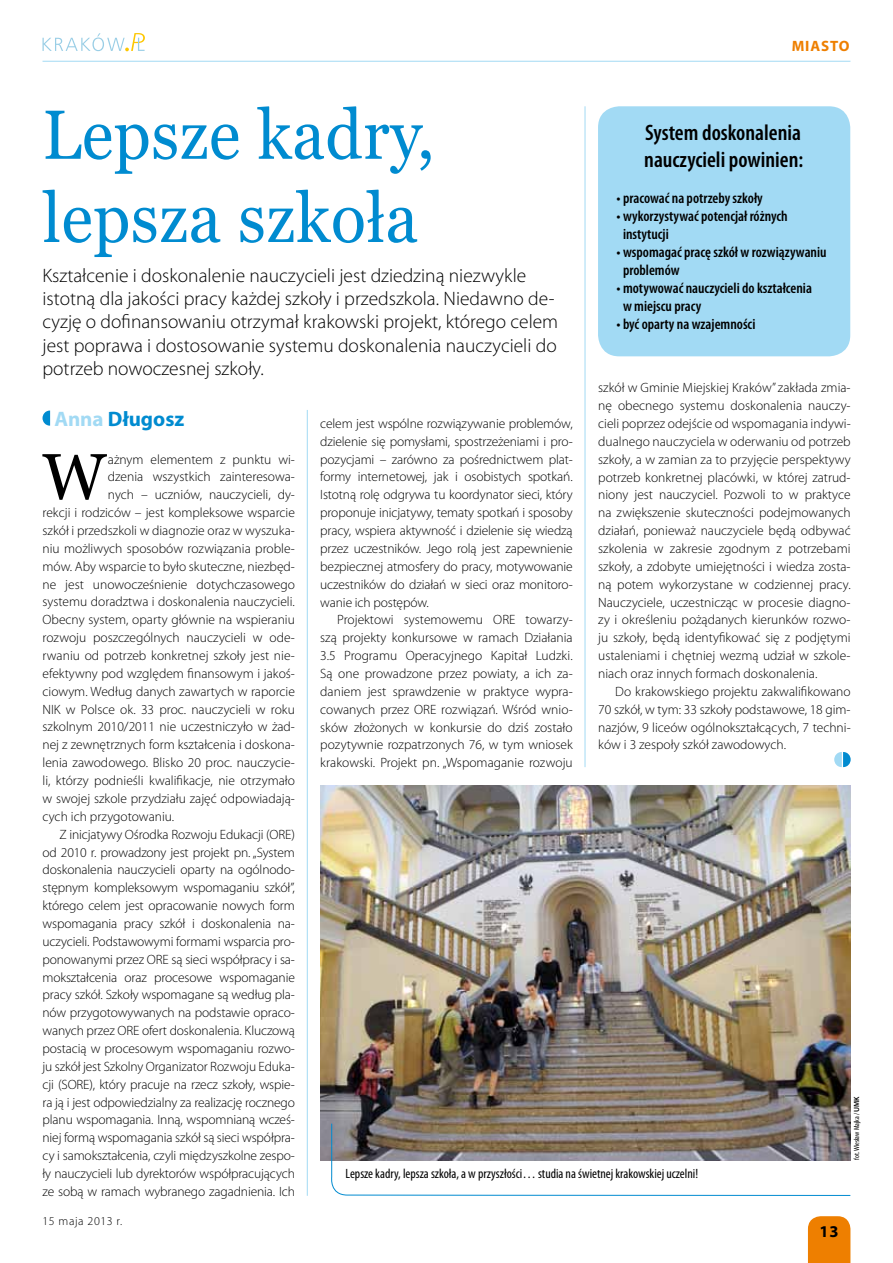
<style>
.page{position:relative;width:893px;height:1263px;background:#fff}
.page>*{position:absolute;margin:0;border:0;box-sizing:border-box;transform-origin:0 0}
.t1{font:69.3px/83.2px "Georgia";letter-spacing:.01em;color:#008bd0;scale:.93 1}
.t2{font:65.1px "Georgia";color:#000}
.t3{font:600 condensed 22.5px/27px "Myriad Pro";color:#000}
.t4{font:700 21px "Myriad Pro";color:#008bd0}
.t5{font:300 19.5px/23.4px "Myriad Pro";color:#000}
.t6{font:700 16.5px "Myriad Pro";color:#000}
.t7{font:600 condensed 15px/18px "Myriad Pro";color:#000}
.t8{font:700 15px "Myriad Pro";letter-spacing:.125em;color:#ee7f00}
.t9{font:300 13.5px/17.9px "Myriad Pro";letter-spacing:-.005em;color:#000;text-align:justify}
.t10{font:condensed 13.5px "Myriad Pro";color:#000}
.t11{font:300 12px "Myriad Pro";letter-spacing:.05em;color:#000}
.t12{font:condensed 7.5px "Myriad Pro";color:#000}
.s1{color:#a2daf4}
.s2{font-weight:600;font-stretch:normal}
</style>
<div class="page">
<div style="left:808px;top:1216px;width:42px;height:47px;background:#ee7f00"></div>
<hr style="left:43px;top:61px;width:807px;height:1px;background:#a2daf4">
<svg style="left:43px;top:33px;width:102px;height:18px"></svg>
<img style="left:320px;top:785px;width:531px;height:375px">
<svg style="left:834px;top:752px;width:17px;height:15px"></svg>
<hr style="left:585px;top:106px;width:1px;height:661px;background:#a2daf4">
<hr style="left:307px;top:410px;width:1px;height:786px;background:#a2daf4">
<svg style="left:329px;top:1123px;width:522px;height:73px"></svg>
<svg style="left:43px;top:410px;width:7px;height:16px"></svg>
<div style="left:598px;top:106px;width:252px;height:250px;background:#a2daf4;border-radius:21px"></div>
<h1 class="t1" style="left:43px;top:95px;width:423px">Lepsze kadry, lepsza szkoła</h1>
<p class="t5" style="left:43px;top:263px;width:517px">Kształcenie i doskonalenie nauczycieli jest dziedziną niezwykle istotną dla jakości pracy każdej szkoły i przedszkola. Niedawno de&shy;cyzję o dofinansowaniu otrzymał krakowski projekt, którego celem jest poprawa i dostosowanie systemu doskonalenia nauczycieli do potrzeb nowoczesnej szkoły.</p>
<p class="t8" style="left:792px;top:36px;width:59px">miasto</p>
<h3 class="t3" style="left:644px;top:119px;width:161px">System doskonalenia nauczycieli powinien:</h3>
<p class="t7" style="left:616px;top:189px;width:148px">• pracować na potrzeby szkoły</p>
<p class="t7" style="left:623px;top:207px;width:166px;text-indent:-6px">• wykorzystywać potencjał różnych instytucji</p>
<p class="t7" style="left:623px;top:243px;width:205px;text-indent:-6px">• wspomagać pracę szkół w rozwiązywaniu problemów</p>
<p class="t7" style="left:623px;top:279px;width:190px;text-indent:-6px">• motywować nauczycieli do kształcenia w miejscu pracy</p>
<p class="t7" style="left:616px;top:315px;width:140px">• być oparty na wzajemności</p>
<h3 class="t4" style="left:54px;top:405px;width:131px"><span class="s1">Anna</span> Długosz</h3>
<h2 class="t2" style="left:43px;top:437px;width:65px">W</h2>
<p class="t9" style="left:108px;top:450px;width:189px">ażnym elementem z punktu wi-</p>
<p class="t9" style="left:108px;top:468px;width:189px">dzenia wszystkich zainteresowa-</p>
<p class="t9" style="left:108px;top:486px;width:189px">nych – uczniów, nauczycieli, dy-</p>
<p class="t9" style="left:43px;top:503px;width:254px">rekcji i rodziców – jest kompleksowe wsparcie</p>
<p class="t9" style="left:43px;top:521px;width:254px">szkół i przedszkoli w diagnozie oraz w wyszuka-</p>
<p class="t9" style="left:43px;top:539px;width:254px">niu możliwych sposobów rozwiązania proble-</p>
<p class="t9" style="left:43px;top:557px;width:254px">mów. Aby wsparcie to było skuteczne, niezbęd-</p>
<p class="t9" style="left:43px;top:575px;width:254px">ne jest unowocześnienie dotychczasowego</p>
<p class="t9" style="left:43px;top:593px;width:254px">systemu doradztwa i doskonalenia nauczycieli.</p>
<p class="t9" style="left:43px;top:611px;width:254px">Obecny system, oparty głównie na wspieraniu</p>
<p class="t9" style="left:43px;top:629px;width:254px">rozwoju poszczególnych nauczycieli w ode-</p>
<p class="t9" style="left:43px;top:646px;width:254px">rwaniu od potrzeb konkretnej szkoły jest nie-</p>
<p class="t9" style="left:43px;top:664px;width:254px">efektywny pod względem finansowym i jakoś-</p>
<p class="t9" style="left:43px;top:682px;width:254px">ciowym. Według danych zawartych w raporcie</p>
<p class="t9" style="left:43px;top:700px;width:254px">NIK w Polsce ok. 33 proc. nauczycieli w roku</p>
<p class="t9" style="left:43px;top:718px;width:254px">szkolnym 2010/2011 nie uczestniczyło w żad-</p>
<p class="t9" style="left:43px;top:736px;width:254px">nej z zewnętrznych form kształcenia i doskona-</p>
<p class="t9" style="left:43px;top:754px;width:254px">lenia zawodowego. Blisko 20 proc. nauczycie-</p>
<p class="t9" style="left:43px;top:771px;width:254px">li, którzy podnieśli kwalifikacje, nie otrzymało</p>
<p class="t9" style="left:43px;top:789px;width:254px">w swojej szkole przydziału zajęć odpowiadają-</p>
<p class="t9" style="left:43px;top:807px;width:133px">cych ich przygotowaniu.</p>
<p class="t9" style="left:60px;top:825px;width:237px">Z inicjatywy Ośrodka Rozwoju Edukacji (ORE)</p>
<p class="t9" style="left:43px;top:843px;width:254px">od 2010 r. prowadzony jest projekt pn. „System</p>
<p class="t9" style="left:43px;top:861px;width:254px">doskonalenia nauczycieli oparty na ogólnodo-</p>
<p class="t9" style="left:43px;top:879px;width:254px">stępnym kompleksowym wspomaganiu szkół”,</p>
<p class="t9" style="left:43px;top:896px;width:254px">którego celem jest opracowanie nowych form</p>
<p class="t9" style="left:43px;top:914px;width:254px">wspomagania pracy szkół i doskonalenia na-</p>
<p class="t9" style="left:43px;top:932px;width:254px">uczycieli. Podstawowymi formami wsparcia pro-</p>
<p class="t9" style="left:43px;top:950px;width:254px">ponowanymi przez ORE są sieci współpracy i sa-</p>
<p class="t9" style="left:43px;top:968px;width:254px">mokształcenia oraz procesowe wspomaganie</p>
<p class="t9" style="left:43px;top:986px;width:254px">pracy szkół. Szkoły wspomagane są według pla-</p>
<p class="t9" style="left:43px;top:1004px;width:254px">nów przygotowywanych na podstawie opraco-</p>
<p class="t9" style="left:43px;top:1021px;width:254px">wanych przez ORE ofert doskonalenia. Kluczową</p>
<p class="t9" style="left:43px;top:1039px;width:254px">postacią w procesowym wspomaganiu rozwo-</p>
<p class="t9" style="left:43px;top:1057px;width:254px">ju szkół jest Szkolny Organizator Rozwoju Eduka-</p>
<p class="t9" style="left:43px;top:1075px;width:254px">cji (SORE), który pracuje na rzecz szkoły, wspie-</p>
<p class="t9" style="left:43px;top:1093px;width:254px">ra ją i jest odpowiedzialny za realizację rocznego</p>
<p class="t9" style="left:43px;top:1111px;width:254px">planu wspomagania. Inną, wspomnianą wcześ-</p>
<p class="t9" style="left:43px;top:1129px;width:254px">niej formą wspomagania szkół są sieci współpra-</p>
<p class="t9" style="left:43px;top:1146px;width:254px">cy i samokształcenia, czyli międzyszkolne zespo-</p>
<p class="t9" style="left:43px;top:1164px;width:254px">ły nauczycieli lub dyrektorów współpracujących</p>
<p class="t9" style="left:43px;top:1182px;width:254px">ze sobą w ramach wybranego zagadnienia. Ich</p>
<p class="t11" style="left:43px;top:1213px;width:81px">15 maja 2013 r.</p>
<p class="t9" style="left:320px;top:414px;width:254px">celem jest wspólne rozwiązywanie problemów, dzielenie się pomysłami, spostrzeżeniami i pro&shy;pozycjami – zarówno za pośrednictwem plat&shy;formy internetowej, jak i osobistych spotkań.<br>Istotną rolę odgrywa tu koordynator sieci, który proponuje inicjatywy, tematy spotkań i sposoby pracy, wspiera aktywność i dzielenie się wiedzą przez uczestników. Jego rolą jest zapewnienie bezpiecznej atmosfery do pracy, motywowanie uczestników do działań w sieci oraz monitoro&shy;wanie ich postępów.</p>
<p class="t9" style="left:320px;top:611px;width:254px;text-indent:17px">Projektowi systemowemu ORE towarzy&shy;szą projekty konkursowe w ramach Działania 3.5 Programu Operacyjnego Kapitał Ludzki.<br>Są one prowadzone przez powiaty, a ich za&shy;daniem jest sprawdzenie w praktyce wypra&shy;cowanych przez ORE rozwiązań. Wśród wnio&shy;sków złożonych w konkursie do dziś zostało pozytywnie rozpatrzonych 76, w tym wniosek krakowski. Projekt pn. „Wspomaganie rozwoju</p>
<p class="t9" style="left:598px;top:379px;width:254px">szkół w Gminie Miejskiej Kraków” zakłada zmia&shy;nę obecnego systemu doskonalenia nauczy&shy;cieli poprzez odejście od wspomagania indywi&shy;dualnego nauczyciela w oderwaniu od potrzeb szkoły, a w zamian za to przyjęcie perspektywy potrzeb konkretnej placówki, w której zatrud&shy;niony jest nauczyciel. Pozwoli to w praktyce na zwiększenie skuteczności podejmowanych działań, ponieważ nauczyciele będą odbywać szkolenia w zakresie zgodnym z potrzebami szkoły, a zdobyte umiejętności i wiedza zosta&shy;ną potem wykorzystane w codziennej pracy.<br>Nauczyciele, uczestnicząc w procesie diagno&shy;zy i określeniu pożądanych kierunków rozwo&shy;ju szkoły, będą identyfikować się z podjętymi ustaleniami i chętniej wezmą udział w szkole&shy;niach oraz innych formach doskonalenia.</p>
<p class="t9" style="left:598px;top:682px;width:254px;text-indent:17px">Do krakowskiego projektu zakwalifikowano 70 szkół, w tym: 33 szkoły podstawowe, 18 gim&shy;nazjów, 9 liceów ogólnokształcących, 7 techni&shy;ków i 3 zespoły szkół zawodowych.</p>
<p class="t12" style="left:852px;top:1160px;width:65px;rotate:-90deg">fot. Wiesław Majka / <span class="s2">UMK</span></p>
<p class="t10" style="left:346px;top:1165px;width:354px">Lepsze kadry, lepsza szkoła, a w przyszłości… studia na świetnej krakowskiej uczelni!</p>
<p class="t6" style="left:820px;top:1221px;width:21px">13</p>
</div>
